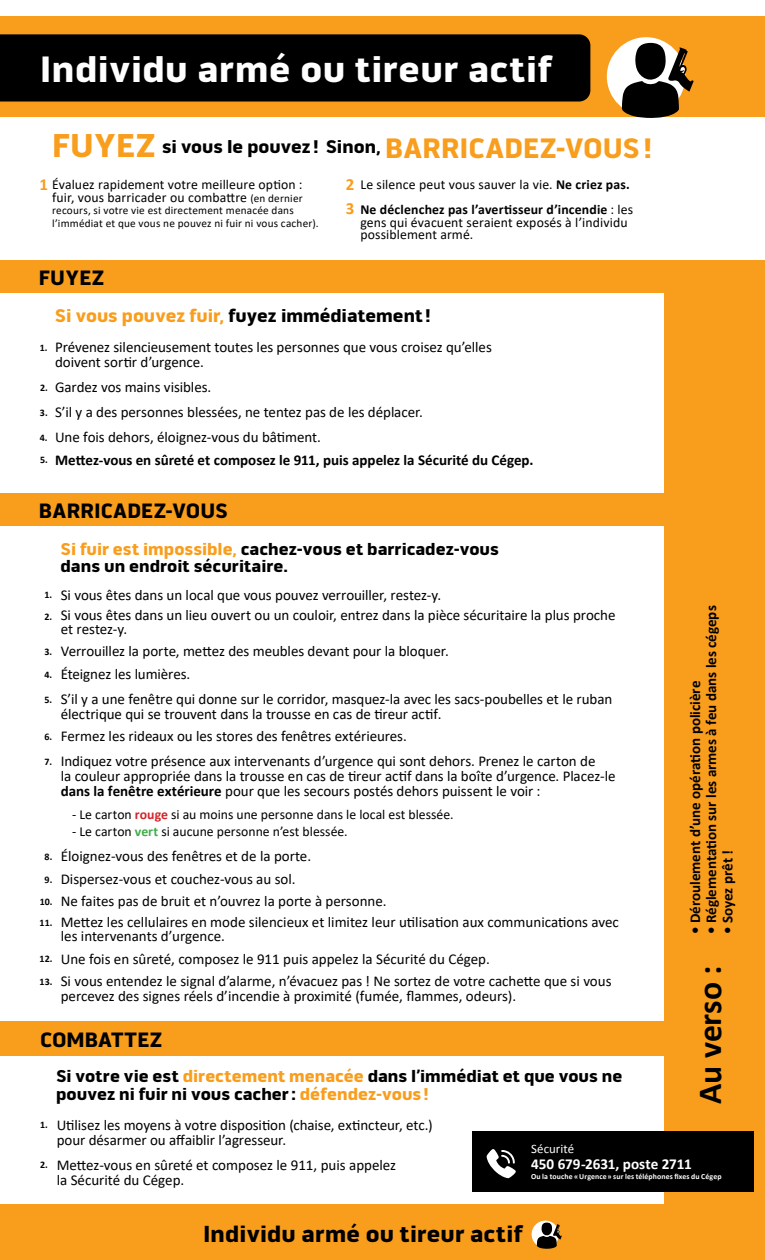
<style>
.page{position:relative;width:765px;height:1260px;background:#fff}
.page>*{position:absolute;margin:0;border:0;box-sizing:border-box;transform-origin:0 0}
.t1{font:900 37.5px "Pill Gothic 600 mg";letter-spacing:.015em;color:#fff}
.t2{font:700 33.75px "Calibri";letter-spacing:-.005em;color:#000}
.t3{font:900 33.75px "Pill Gothic 600 mg";letter-spacing:.005em;color:#f99d1c}
.t4{font:900 28.75px "Pill Gothic 600 mg";color:#f99d1c}
.t5{font:900 23.75px "Pill Gothic 600 mg";letter-spacing:.01em;color:#000}
.t6{font:900 21.25px "Pill Gothic 600 mg";letter-spacing:.005em;color:#000}
.t7{font:900 18.75px "Pill Gothic 600 mg";color:#000}
.t8{font:900 17.5px/17.5px "Pill Gothic 600 mg";color:#000}
.t9{font:700 17px/24.2px "Calibri";color:#f99d1c}
.t10{font:700 15.25px "Calibri";letter-spacing:-.005em;color:#fff}
.t11{font:15px/15px "Calibri";letter-spacing:-.005em;color:#000}
.t12{font:700 15px "Calibri";color:#000}
.t13{font:13.75px/12.5px "Calibri";letter-spacing:.005em;color:#000}
.t14{font:700 13.75px/25px "Calibri";letter-spacing:.01em;color:#000}
.t15{font:12.88px "Calibri";letter-spacing:.005em;color:#fff}
.t16{font:11.25px/12.5px "Calibri";letter-spacing:.015em;color:#000}
.t17{font:700 10px/21.2px "Calibri";color:#000}
.t18{font:700 7.75px "Calibri";letter-spacing:.01em;color:#fff}
.s1{font-weight:400}
.s2{font-size:11.25px}
.s3{color:#f99d1c}
.s4{font-weight:700}
.s5{font-weight:700;color:#d2232a}
.s6{font-weight:700;color:#41ad49}
</style>
<div class="page">
<div style="left:0;top:17px;width:765px;height:100px;background:#f99d1c"></div>
<div style="left:0;top:34px;width:590px;height:68px;background:#000"></div>
<div style="left:0;top:260px;width:765px;height:33px;background:#f99d1c"></div>
<div style="left:0;top:493px;width:674px;height:33px;background:#f99d1c"></div>
<div style="left:0;top:1021px;width:674px;height:34px;background:#f99d1c"></div>
<div style="left:665px;top:278px;width:100px;height:957px;background:#f99d1c"></div>
<div style="left:0;top:1204px;width:765px;height:56px;background:#f99d1c"></div>
<div style="left:607px;top:37px;width:78px;height:79px;background:#fff;border-radius:50%"></div>
<svg style="left:622px;top:43px;width:72px;height:75px"></svg>
<div style="left:532px;top:1221px;width:27px;height:27px;background:#fff;border-radius:50%"></div>
<svg style="left:537px;top:1223px;width:25px;height:26px"></svg>
<div style="left:472px;top:1131px;width:282px;height:61px;background:#000"></div>
<svg style="left:487px;top:1149px;width:29px;height:29px"></svg>
<h1 class="t1" style="left:40px;top:47px;width:513px">Individu armé ou tireur actif</h1>
<h2 class="t3" style="left:52px;top:126px;width:105px">FUYEZ</h2>
<p class="t7" style="left:162px;top:136px;width:220px">si vous le pouvez ! Sinon,</p>
<p class="t14" style="left:360px;top:172px;width:274px"><span class="s1">Le silence peut vous sauver la vie.</span> Ne criez pas.<br>Ne déclenchez pas l’avertisseur d’incendie <span class="s1">: les</span></p>
<p class="t13" style="left:360px;top:216px;width:269px">gens qui évacuent seraient exposés à l’individu possiblement armé.</p>
<h3 class="t4" style="left:385px;top:131px;width:268px">BARRICADEZ-VOUS!</h3>
<p class="t13" style="left:52px;top:178px;width:252px">Évaluez rapidement votre meilleure option : fuir, vous barricader ou combattre <span class="s2">(en dernier</span></p>
<p class="t16" style="left:52px;top:204px;width:268px">recours, si votre vie est directement menacée dans l’immédiat et que vous ne pouvez ni fuir ni vous cacher).</p>
<p class="t9" style="left:39px;top:172px;width:10px">1</p>
<p class="t9" style="left:346px;top:172px;width:10px">2<br>3</p>
<h3 class="t6" style="left:39px;top:265px;width:67px">FUYEZ</h3>
<p class="t17" style="left:40px;top:337px;width:9px">1.</p>
<p class="t17" style="left:40px;top:377px;width:9px">2.</p>
<p class="t17" style="left:40px;top:401px;width:9px">3.</p>
<p class="t17" style="left:40px;top:427px;width:9px">4.</p>
<p class="t17" style="left:40px;top:449px;width:9px">5.</p>
<p class="t7" style="left:55px;top:304px;width:377px"><span class="s3">Si vous pouvez fuir,</span> fuyez immédiatement !</p>
<p class="t11" style="left:55px;top:339px;width:438px">Prévenez silencieusement toutes les personnes que vous croisez qu’elles doivent sortir d’urgence.</p>
<p class="t11" style="left:55px;top:374px;width:369px;line-height:25px">Gardez vos mains visibles.<br>S’il y a des personnes blessées, ne tentez pas de les déplacer.<br>Une fois dehors, éloignez-vous du bâtiment.</p>
<p class="t12" style="left:55px;top:449px;width:480px">Mettez-vous en sûreté et composez le 911, puis appelez la Sécurité du Cégep.</p>
<h3 class="t6" style="left:39px;top:498px;width:190px">BARRICADEZ-VOUS</h3>
<p class="t8" style="left:61px;top:540px;width:440px"><span class="s3">Si fuir est impossible,</span> cachez-vous et barricadez-vous dans un endroit sécuritaire.</p>
<p class="t11" style="left:61px;top:585px;width:556px;line-height:20px">Si vous êtes dans un local que vous pouvez verrouiller, restez-y.<br>Si vous êtes dans un lieu ouvert ou un couloir, entrez dans la pièce sécuritaire la plus proche</p>
<p class="t11" style="left:61px;top:617px;width:390px;line-height:22.5px">et restez-y.<br>Verrouillez la porte, mettez des meubles devant pour la bloquer.<br>Éteignez les lumières.</p>
<p class="t11" style="left:61px;top:691px;width:553px">S’il y a une fenêtre qui donne sur le corridor, masquez-la avec les sacs-poubelles et le ruban électrique qui se trouvent dans la trousse en cas de tireur actif.</p>
<p class="t11" style="left:61px;top:723px;width:536px;line-height:25px">Fermez les rideaux ou les stores des fenêtres extérieures.<br>Indiquez votre présence aux intervenants d’urgence qui sont dehors. Prenez le carton de</p>
<p class="t11" style="left:61px;top:768px;width:556px">la couleur appropriée dans la trousse en cas de tireur actif dans la boîte d’urgence. Placez-le <span class="s4">dans la fenêtre extérieure</span> pour que les secours postés dehors puissent le voir :</p>
<p class="t13" style="left:72px;top:807px;width:383px">- Le carton <span class="s5">rouge</span> si au moins une personne dans le local est blessée.</p>
<p class="t13" style="left:72px;top:825px;width:277px">- Le carton <span class="s6">vert</span> si aucune personne n’est blessée.</p>
<p class="t11" style="left:61px;top:845px;width:560px;line-height:22.1px">Éloignez-vous des fenêtres et de la porte.<br>Dispersez-vous et couchez-vous au sol.<br>Ne faites pas de bruit et n’ouvrez la porte à personne.<br>Mettez les cellulaires en mode silencieux et limitez leur utilisation aux communications avec</p>
<p class="t11" style="left:61px;top:925px;width:552px;line-height:22.5px">les intervenants d’urgence.<br>Une fois en sûreté, composez le 911 puis appelez la Sécurité du Cégep.<br>Si vous entendez le signal d’alarme, n’évacuez pas ! Ne sortez de votre cachette que si vous</p>
<p class="t11" style="left:61px;top:988px;width:457px">percevez des signes réels d’incendie à proximité (fumée, flammes, odeurs).</p>
<h3 class="t6" style="left:40px;top:1027px;width:124px">COMBATTEZ</h3>
<p class="t17" style="left:45px;top:584px;width:9px">1.<br>2.</p>
<p class="t17" style="left:45px;top:640px;width:9px">3.</p>
<p class="t17" style="left:45px;top:663px;width:9px">4.</p>
<p class="t17" style="left:45px;top:689px;width:9px">5.</p>
<p class="t17" style="left:44px;top:726px;width:9px">6.</p>
<p class="t17" style="left:45px;top:751px;width:9px">7.</p>
<p class="t17" style="left:45px;top:846px;width:9px">8.</p>
<p class="t17" style="left:45px;top:869px;width:9px">9.</p>
<p class="t17" style="left:40px;top:891px;width:14px">10.<br>11.</p>
<p class="t17" style="left:40px;top:948px;width:14px">12.</p>
<p class="t17" style="left:40px;top:971px;width:14px">13.</p>
<p class="t8" style="left:56px;top:1068px;width:568px">Si votre vie est <span class="s3">directement menacée</span> dans l’immédiat et que vous ne pouvez ni fuir ni vous cacher: <span class="s3">défendez-vous!</span></p>
<p class="t12" style="left:701px;top:934px;width:330px;rotate:-90deg">• Réglementation sur les armes à feu dans les cégeps</p>
<p class="t12" style="left:684px;top:934px;width:255px;rotate:-90deg">• Déroulement d’une opération policière</p>
<p class="t12" style="left:717px;top:934px;width:85px;rotate:-90deg">• Soyez prêt !</p>
<h2 class="t2" style="left:686px;top:1104px;width:139px;rotate:-90deg">Au verso :</h2>
<p class="t17" style="left:40px;top:1114px;width:9px">1.</p>
<p class="t17" style="left:40px;top:1154px;width:9px">2.</p>
<p class="t11" style="left:57px;top:1117px;width:377px">Utilisez les moyens à votre disposition (chaise, extincteur, etc.) pour désarmer ou affaiblir l’agresseur.</p>
<p class="t11" style="left:57px;top:1157px;width:341px">Mettez-vous en sûreté et composez le 911, puis appelez la Sécurité du Cégep.</p>
<p class="t15" style="left:531px;top:1140px;width:45px">Sécurité</p>
<p class="t18" style="left:531px;top:1172px;width:192px">Ou la touche «Urgence» sur les téléphones fixes du Cégep</p>
<p class="t10" style="left:531px;top:1154px;width:162px">450 679-2631, poste 2711</p>
<h3 class="t5" style="left:203px;top:1220px;width:321px">Individu armé ou tireur actif</h3>
</div>
